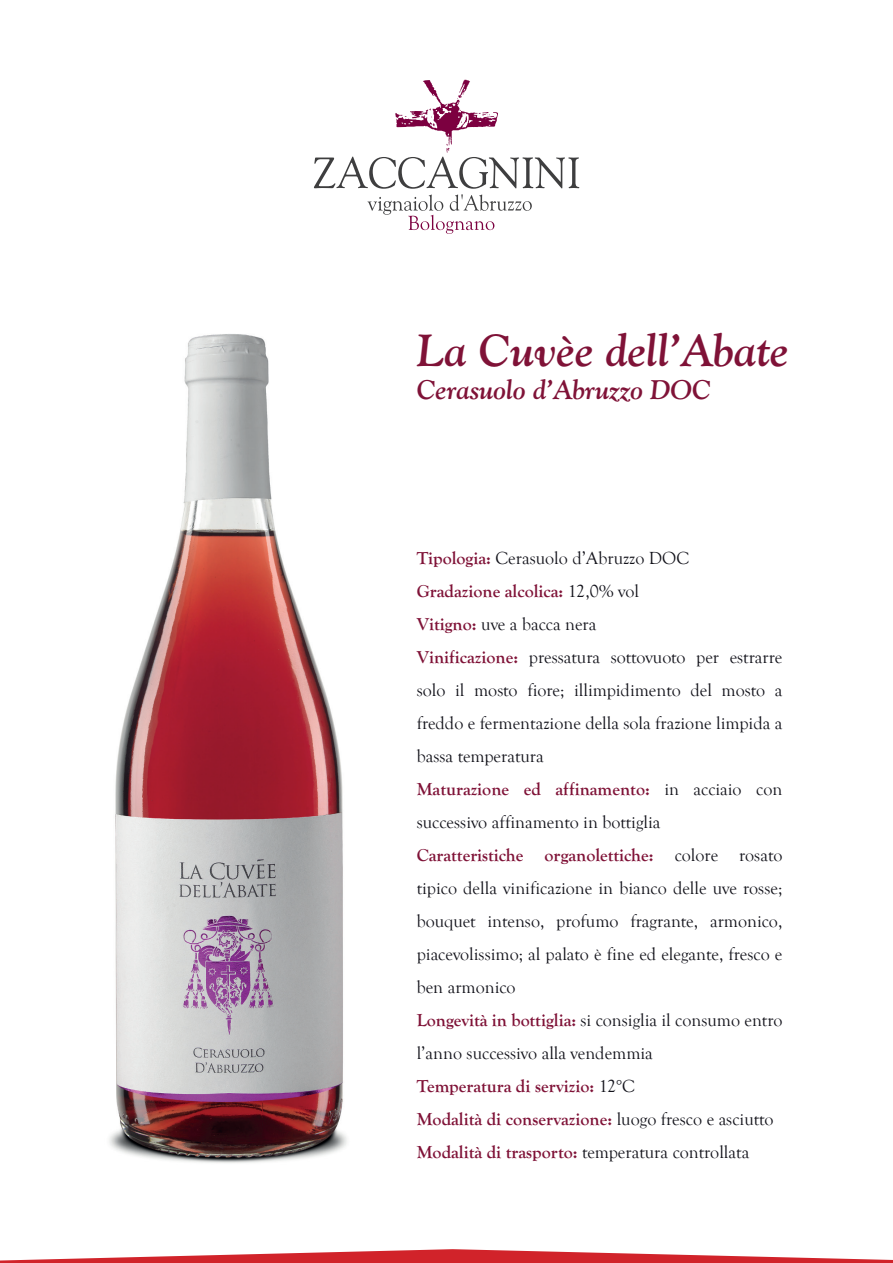
<style>
.page{position:relative;width:893px;height:1263px;background:#fff}
.page>*{position:absolute;margin:0;border:0;box-sizing:border-box;transform-origin:0 0}
.t1{font:italic 700 45px "Goudy Old Style BT";color:#7f1237}
.t2{font:italic 700 27px "Goudy Old Style BT";color:#7f1237}
.t3{font:18px/33px "Goudy Old Style T";color:#12121a}
.s1{font-weight:700;color:#7f1237}
</style>
<div class="page">
<img style="left:109px;top:334px;width:238px;height:829px">
<svg style="left:314px;top:80px;width:265px;height:154px"></svg>
<svg style="left:0;top:1249px;width:893px;height:14px"></svg>
<h1 class="t1" style="left:417px;top:323px;width:373px">La Cuvèe dell’Abate</h1>
<h2 class="t2" style="left:417px;top:373px;width:296px">Cerasuolo d’Abruzzo DOC</h2>
<p class="t3" style="left:417px;top:542px;width:367px"><span class="s1">Tipologia:</span> Cerasuolo d’Abruzzo DOC<br><span class="s1">Gradazione alcolica:</span> 12,0% vol<br><span class="s1">Vitigno:</span> uve a bacca nera<br><span class="s1">Vinificazione:</span> pressatura sottovuoto per estrarre solo il mosto fiore; illimpidimento del mosto a freddo e fermentazione della sola frazione limpida a bassa temperatura<br><span class="s1">Maturazione ed affinamento:</span> in acciaio con successivo affinamento in bottiglia<br><span class="s1">Caratteristiche organolettiche:</span> colore rosato tipico della vinificazione in bianco delle uve rosse; bouquet intenso, profumo fragrante, armonico, piacevolissimo; al palato è fine ed elegante, fresco e ben armonico<br><span class="s1">Longevità in bottiglia:</span> si consiglia il consumo entro l’anno successivo alla vendemmia<br><span class="s1">Temperatura di servizio:</span> 12°C<br><span class="s1">Modalità di conservazione:</span> luogo fresco e asciutto <span class="s1">Modalità di trasporto:</span> temperatura controllata</p>
</div>
